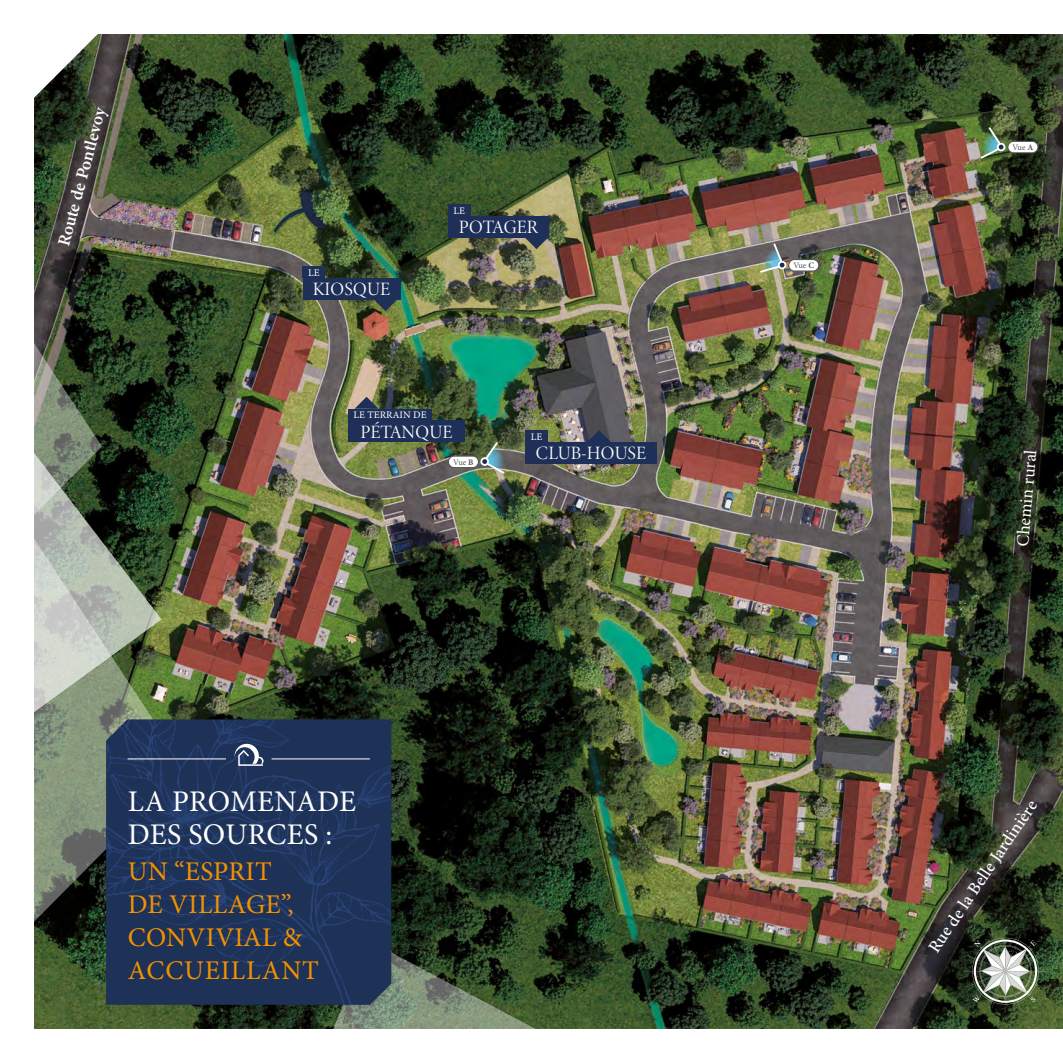
<style>
.page{position:relative;width:1063px;height:1063px;background:#fff}
.page>*{position:absolute;margin:0;border:0;box-sizing:border-box;transform-origin:0 0}
.t1{font:30px/33px "Minion Pro";letter-spacing:.01em;color:#fff}
.t2{font:27px/33px "Minion Pro";letter-spacing:.01em;color:#f39200}
.t3{font:18.9px "Minion Variable Concept";letter-spacing:-.035em;color:#fff}
.t4{font:17.55px "Minion Variable Concept";color:#fff}
.t5{font:10.05px "Minion Variable Concept";letter-spacing:.005em;color:#fff}
.t6{font:8.4px "Minion Pro";letter-spacing:-.045em;color:#575756}
.s1{font-weight:700}
</style>
<div class="page">
<img style="left:34px;top:34px;width:1029px;height:995px">
<svg style="left:259px;top:941px;width:282px;height:88px;background:#4c5f45"></svg>
<img style="left:34px;top:487px;width:152px;height:465px">
<img style="left:34px;top:164px;width:68px;height:74px">
<img style="left:34px;top:238px;width:128px;height:594px">
<img style="left:106px;top:720px;width:285px;height:285px">
<svg style="left:235px;top:744px;width:29px;height:22px"></svg>
<hr style="left:128px;top:758px;width:98px;height:1px;background:#fff">
<hr style="left:272px;top:758px;width:98px;height:1px;background:#fff">
<div style="left:303px;top:266px;width:22px;height:12px;background:#1e3057"></div>
<div style="left:303px;top:278px;width:97px;height:21px;background:#1e3057"></div>
<svg style="left:374px;top:299px;width:24px;height:12px"></svg>
<div style="left:525px;top:430px;width:23px;height:12px;background:#1e3057"></div>
<div style="left:525px;top:442px;width:132px;height:21px;background:#1e3057"></div>
<svg style="left:587px;top:430px;width:24px;height:12px"></svg>
<div style="left:348px;top:409px;width:84px;height:11px;background:#1e3057"></div>
<div style="left:348px;top:420px;width:117px;height:22px;background:#1e3057"></div>
<svg style="left:355px;top:397px;width:24px;height:12px"></svg>
<div style="left:448px;top:204px;width:23px;height:12px;background:#1e3057"></div>
<div style="left:448px;top:216px;width:101px;height:21px;background:#1e3057"></div>
<svg style="left:525px;top:237px;width:24px;height:12px"></svg>
<svg style="left:980px;top:127px;width:26px;height:32px"></svg>
<svg style="left:480px;top:442px;width:26px;height:32px"></svg>
<svg style="left:760px;top:243px;width:27px;height:30px"></svg>
<div style="left:448px;top:456px;width:30px;height:12px;background:#fff;border-radius:6px"></div>
<div style="left:448px;top:456px;width:31px;height:12px;border:1px solid #575756;border-radius:6px"></div>
<div style="left:1008px;top:141px;width:30px;height:12px;background:#fff;border-radius:6px"></div>
<div style="left:1007px;top:141px;width:32px;height:12px;border:1px solid #575756;border-radius:6px"></div>
<div style="left:789px;top:260px;width:30px;height:11px;background:#fff;border-radius:6px"></div>
<div style="left:788px;top:259px;width:31px;height:13px;border:1px solid #575756;border-radius:6px"></div>
<svg style="left:963px;top:930px;width:84px;height:83px;background:#5b6753"></svg>
<p class="t4" style="left:52px;top:243px;width:144px;rotate:-75deg">Route de Pontlevoy</p>
<p class="t5" style="left:308px;top:265px;width:13px">LE</p>
<p class="t3" style="left:313px;top:276px;width:80px">KIOSQUE</p>
<p class="t5" style="left:454px;top:203px;width:13px">LE</p>
<p class="t3" style="left:459px;top:214px;width:81px">POTAGER</p>
<p class="t5" style="left:354px;top:408px;width:75px">LE TERRAIN DE</p>
<p class="t3" style="left:361px;top:419px;width:95px">PÉTANQUE</p>
<p class="t6" style="left:453px;top:456px;width:22px">Vue <span class="s1">B</span></p>
<p class="t5" style="left:531px;top:429px;width:13px">LE</p>
<p class="t3" style="left:536px;top:440px;width:113px">CLUB-HOUSE</p>
<h1 class="t1" style="left:128px;top:785px;width:230px">LA PROMENADE<br>DES SOURCES :</h1>
<h2 class="t2" style="left:128px;top:855px;width:193px">UN “ESPRIT<br>DE VILLAGE”,<br>CONVIVIAL &amp;<br>ACCUEILLANT</h2>
<p class="t6" style="left:793px;top:260px;width:22px">Vue <span class="s1">C</span></p>
<p class="t6" style="left:1012px;top:142px;width:23px">Vue <span class="s1">A</span></p>
<p class="t4" style="left:1010px;top:546px;width:99px;rotate:-85deg">Chemin rural</p>
<p class="t4" style="left:922px;top:944px;width:182px;rotate:-56deg">Rue de la Belle Jardinière</p>
</div>
